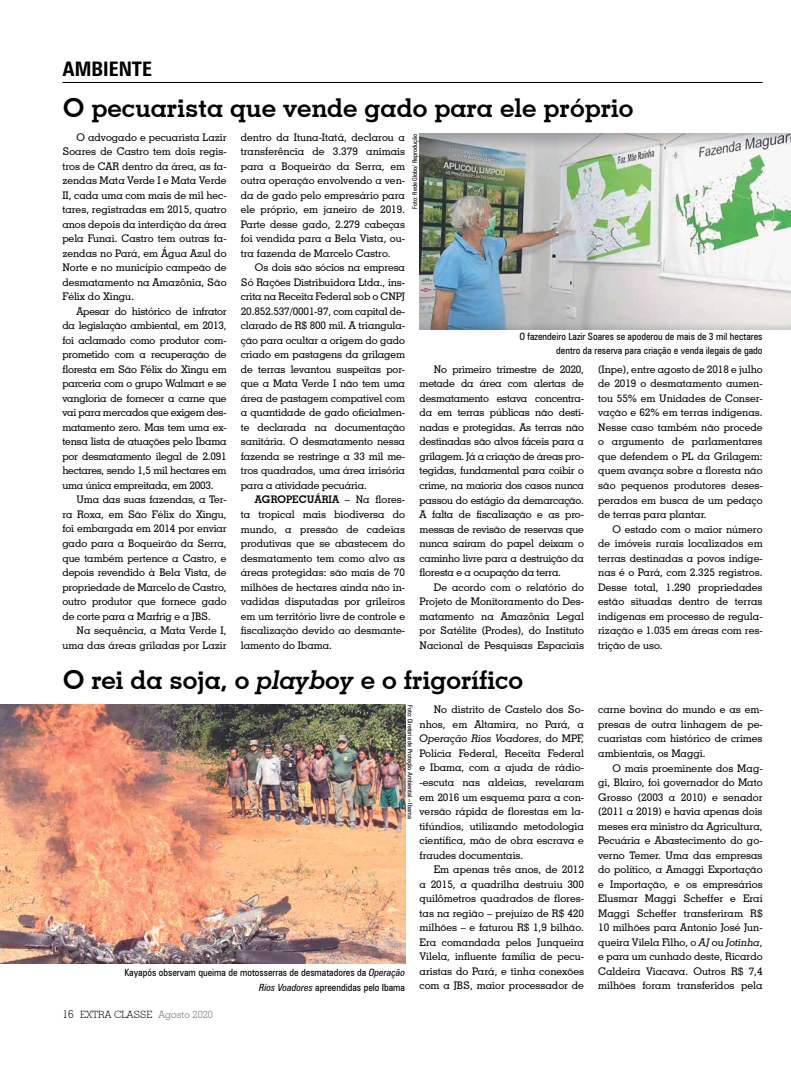
<style>
.page{position:relative;width:791px;height:1078px;background:#fff}
.page>*{position:absolute;margin:0;border:0;box-sizing:border-box;transform-origin:0 0}
.t1{font:700 26px "Geometric Slab 703 BT";color:#000}
.t2{font:700 condensed 20px "Zurich BT";color:#000}
.t3{font:300 11px "Geometric Slab 703 BT";color:#000}
.t4{font:500 10.5px/14.5px "Geometric Slab 703 BT";color:#000;text-align:justify}
.t5{font:condensed 10px/14.5px "Zurich BT";color:#000;text-align:right}
.t6{font:300 10px "Geometric Slab 703 BT";color:#000}
.t7{font:condensed 6.5px "Zurich BT";color:#000}
.s1{font-weight:700}
.s2{font-style:italic}
.s3{color:#6f6a66}
</style>
<div class="page">
<hr style="left:62px;top:82px;width:701px;height:1px;background:#000">
<img style="left:420px;top:133px;width:371px;height:197px">
<img style="left:0;top:704px;width:405px;height:259px">
<h2 class="t2" style="left:62px;top:57px;width:91px">AMBIENTE</h2>
<h1 class="t1" style="left:63px;top:92px;width:572px">O pecuarista que vende gado para ele próprio</h1>
<p class="t4" style="left:62px;top:130px;width:166px;text-indent:14px">O advogado e pecuarista Lazir Soares de Castro tem dois regis&shy;tros de CAR dentro da área, as fa&shy;zendas Mata Verde I e Mata Verde II, cada uma com mais de mil hec&shy;tares, registradas em 2015, quatro anos depois da interdição da área pela Funai. Castro tem outras fa&shy;zendas no Pará, em Água Azul do Norte e no município campeão de desmatamento na Amazônia, São Félix do Xingu.</p>
<p class="t4" style="left:62px;top:304px;width:166px;text-indent:14px">Apesar do histórico de infrator da legislação ambiental, em 2013, foi aclamado como produtor com&shy;prometido com a recuperação de floresta em São Félix do Xingu em parceria com o grupo Walmart e se vangloria de fornecer a carne que vai para mercados que exigem des&shy;matamento zero. Mas tem uma ex&shy;tensa lista de atuações pelo Ibama por desmatamento ilegal de 2.091 hectares, sendo 1,5 mil hectares em uma única empreitada, em 2003.</p>
<p class="t4" style="left:62px;top:492px;width:166px;text-indent:14px">Uma das suas fazendas, a Ter&shy;ra Roxa, em São Félix do Xingu, foi embargada em 2014 por enviar gado para a Boqueirão da Serra, que também pertence a Castro, e depois revendido à Bela Vista, de propriedade de Marcelo de Castro, outro produtor que fornece gado de corte para a Marfrig e a JBS.</p>
<p class="t4" style="left:62px;top:623px;width:166px;text-align:right">Na sequência, a Mata Verde I, uma das áreas griladas por Lazir</p>
<p class="t4" style="left:241px;top:130px;width:166px">dentro da Ituna-Itatá, declarou a transferência de 3.379 animais para a Boqueirão da Serra, em outra operação envolvendo a ven&shy;da de gado pelo empresário para ele próprio, em janeiro de 2019.<br>Parte desse gado, 2.279 cabeças foi vendida para a Bela Vista, ou&shy;tra fazenda de Marcelo Castro.</p>
<p class="t4" style="left:241px;top:260px;width:166px;text-indent:14px">Os dois são sócios na empresa Só Rações Distribuidora Ltda., ins&shy;crita na Receita Federal sob o CNPJ 20.852.537/0001-97, com capital de&shy;clarado de R$ 800 mil. A triangula&shy;ção para ocultar a origem do gado criado em pastagens da grilagem de terras levantou suspeitas por&shy;que a Mata Verde I não tem uma área de pastagem compatível com a quantidade de gado oficialmen&shy;te declarada na documentação sanitária. O desmatamento nessa fazenda se restringe a 33 mil me&shy;tros quadrados, uma área irrisória para a atividade pecuária.</p>
<p class="t4" style="left:241px;top:492px;width:166px;text-indent:14px"><span class="s1">AGROPECUÁRIA</span> – Na flores&shy;ta tropical mais biodiversa do mundo, a pressão de cadeias produtivas que se abastecem do desmatamento tem como alvo as áreas protegidas: são mais de 70 milhões de hectares ainda não in&shy;vadidas disputadas por grileiros em um território livre de controle e fiscalização devido ao desmante&shy;lamento do Ibama.</p>
<p class="t7" style="left:411px;top:208px;width:76px;rotate:-90deg">Foto: Rede Globo/ Reprodução</p>
<p class="t5" style="left:519px;top:329px;width:245px">O fazendeiro Lazir Soares se apoderou de mais de 3 mil hectares dentro da reserva para criação e venda ilegais de gado</p>
<p class="t4" style="left:598px;top:362px;width:166px">(Inpe), entre agosto de 2018 e julho de 2019 o desmatamento aumen&shy;tou 55% em Unidades de Conser&shy;vação e 62% em terras indígenas.<br>Nesse caso também não procede o argumento de parlamentares que defendem o PL da Grilagem: quem avança sobre a floresta não são pequenos produtores deses&shy;perados em busca de um pedaço de terras para plantar.</p>
<p class="t4" style="left:598px;top:521px;width:166px;text-indent:14px">O estado com o maior número de imóveis rurais localizados em terras destinadas a povos indíge&shy;nas é o Pará, com 2.325 registros.<br>Desse total, 1.290 propriedades estão situadas dentro de terras indígenas em processo de regula&shy;rização e 1.035 em áreas com res&shy;trição de uso.</p>
<p class="t4" style="left:420px;top:362px;width:166px;text-indent:14px">No primeiro trimestre de 2020, metade da área com alertas de desmatamento estava concentra&shy;da em terras públicas não desti&shy;nadas e protegidas. As terras não destinadas são alvos fáceis para a grilagem. Já a criação de áreas pro&shy;tegidas, fundamental para coibir o crime, na maioria dos casos nunca passou do estágio da demarcação.<br>A falta de fiscalização e as pro&shy;messas de revisão de reservas que nunca saíram do papel deixam o caminho livre para a destruição da floresta e a ocupação da terra.</p>
<p class="t4" style="left:420px;top:579px;width:166px;text-indent:14px">De acordo com o relatório do Projeto de Monitoramento do Des&shy;matamento na Amazônia Legal por Satélite (Prodes), do Instituto Nacional de Pesquisas Espaciais</p>
<h1 class="t1" style="left:63px;top:664px;width:461px">O rei da soja, o <span class="s2">playboy</span> e o frigorífico</h1>
<p class="t7" style="left:414px;top:704px;width:115px;rotate:90deg">Foto: Diretoria de Proteção Ambiental – Ibama</p>
<p class="t4" style="left:420px;top:702px;width:166px;text-indent:14px">No distrito de Castelo dos So&shy;nhos, em Altamira, no Pará, a <span class="s2">Operação Rios Voadores</span>, do MPF, Polícia Federal, Receita Federal e Ibama, com a ajuda de rádio--escuta nas aldeias, revelaram em 2016 um esquema para a con&shy;versão rápida de florestas em la&shy;tifúndios, utilizando metodologia científica, mão de obra escrava e fraudes documentais.</p>
<p class="t4" style="left:420px;top:861px;width:166px;text-indent:14px">Em apenas três anos, de 2012 a 2015, a quadrilha destruiu 300 quilômetros quadrados de flores&shy;tas na região – prejuízo de R$ 420 milhões – e faturou R$ 1,9 bilhão.<br>Era comandada pelos Junqueira Vilela, influente família de pecu&shy;aristas do Pará, e tinha conexões com a JBS, maior processador de</p>
<p class="t5" style="left:124px;top:965px;width:282px">Kayapós observam queima de motosserras de desmatadores da <span class="s2">Operação<br>Rios Voadores</span> apreendidas pelo Ibama</p>
<p class="t3" style="left:62px;top:1006px;width:13px">16</p>
<p class="t6" style="left:80px;top:1007px;width:134px">EXTRA CLASSE <span class="s3">Agosto 2020</span></p>
<p class="t4" style="left:598px;top:702px;width:166px">carne bovina do mundo e as em&shy;presas de outra linhagem de pe&shy;cuaristas com histórico de crimes ambientais, os Maggi.</p>
<p class="t4" style="left:598px;top:760px;width:166px;text-indent:14px">O mais proeminente dos Mag&shy;gi, Blairo, foi governador do Mato Grosso (2003 a 2010) e senador (2011 a 2019) e havia apenas dois meses era ministro da Agricultura, Pecuária e Abastecimento do go&shy;verno Temer. Uma das empresas do político, a Amaggi Exportação e Importação, e os empresários Elusmar Maggi Scheffer e Eraí Maggi Scheffer transferiram R$ 10 milhões para Antonio José Jun&shy;queira Vilela Filho, o <span class="s2">AJ</span> ou <span class="s2">Jotinha</span>, e para um cunhado deste, Ricardo Caldeira Viacava. Outros R$ 7,4 milhões foram transferidos pela</p>
</div>
